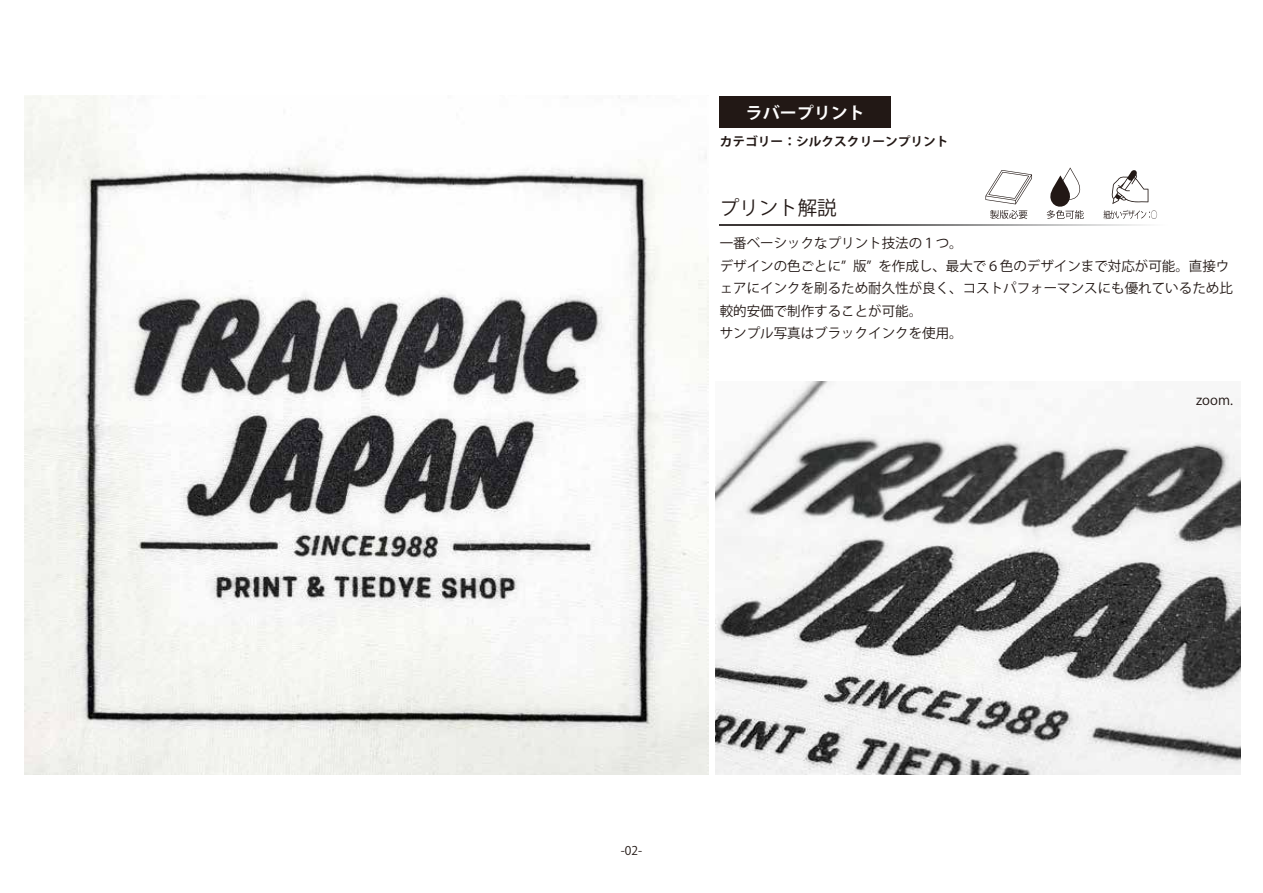
<style>
.page{position:relative;width:1263px;height:893px;background:#fff}
.page>*{position:absolute;margin:0;border:0;box-sizing:border-box;transform-origin:0 0}
.t1{font:19.5px "Koz Go Pr 6 N";color:#221815}
.t2{font:700 16.5px "Koz Go Pr 6 N";color:#fff}
.t3{font:13.5px/22.5px "Koz Go Pr 6 N";color:#221815}
.t4{font:13.35px "Koz Go Pr 6 N";color:#221815}
.t5{font:700 12.3px "Koz Go Pr 6 N";color:#221815}
.t6{font:12px "Koz Go Pr 6 N";color:#221815}
</style>
<div class="page">
<img style="left:716px;top:381px;width:524px;height:393px">
<div style="left:720px;top:96px;width:171px;height:31px;background:#221815"></div>
<svg style="left:720px;top:224px;width:425px;height:2px"></svg>
<svg style="left:1047px;top:168px;width:37px;height:51px"></svg>
<svg style="left:990px;top:210px;width:37px;height:9px"></svg>
<svg style="left:985px;top:170px;width:47px;height:34px"></svg>
<svg style="left:1111px;top:170px;width:37px;height:34px"></svg>
<img style="left:24px;top:95px;width:685px;height:679px">
<svg style="left:1103px;top:210px;width:54px;height:9px"></svg>
<p class="t2" style="left:746px;top:103px;width:120px">ラバープリント</p>
<p class="t5" style="left:720px;top:134px;width:230px">カテゴリー：シルクスクリーンプリント</p>
<h1 class="t1" style="left:720px;top:197px;width:118px">プリント解説</h1>
<p class="t3" style="left:720px;top:232px;width:514px">一番ベーシックなプリント技法の１つ。<br>デザインの色ごとに” 版” を作成し、最大で６色のデザインまで対応が可能。直接ウェアにインクを刷るため耐久性が良く、コストパフォーマンスにも優れているため比較的安価で制作することが可能。<br>サンプル写真はブラックインクを使用。</p>
<p class="t4" style="left:1196px;top:393px;width:38px">zoom.</p>
<p class="t6" style="left:621px;top:844px;width:23px">-02-</p>
</div>
